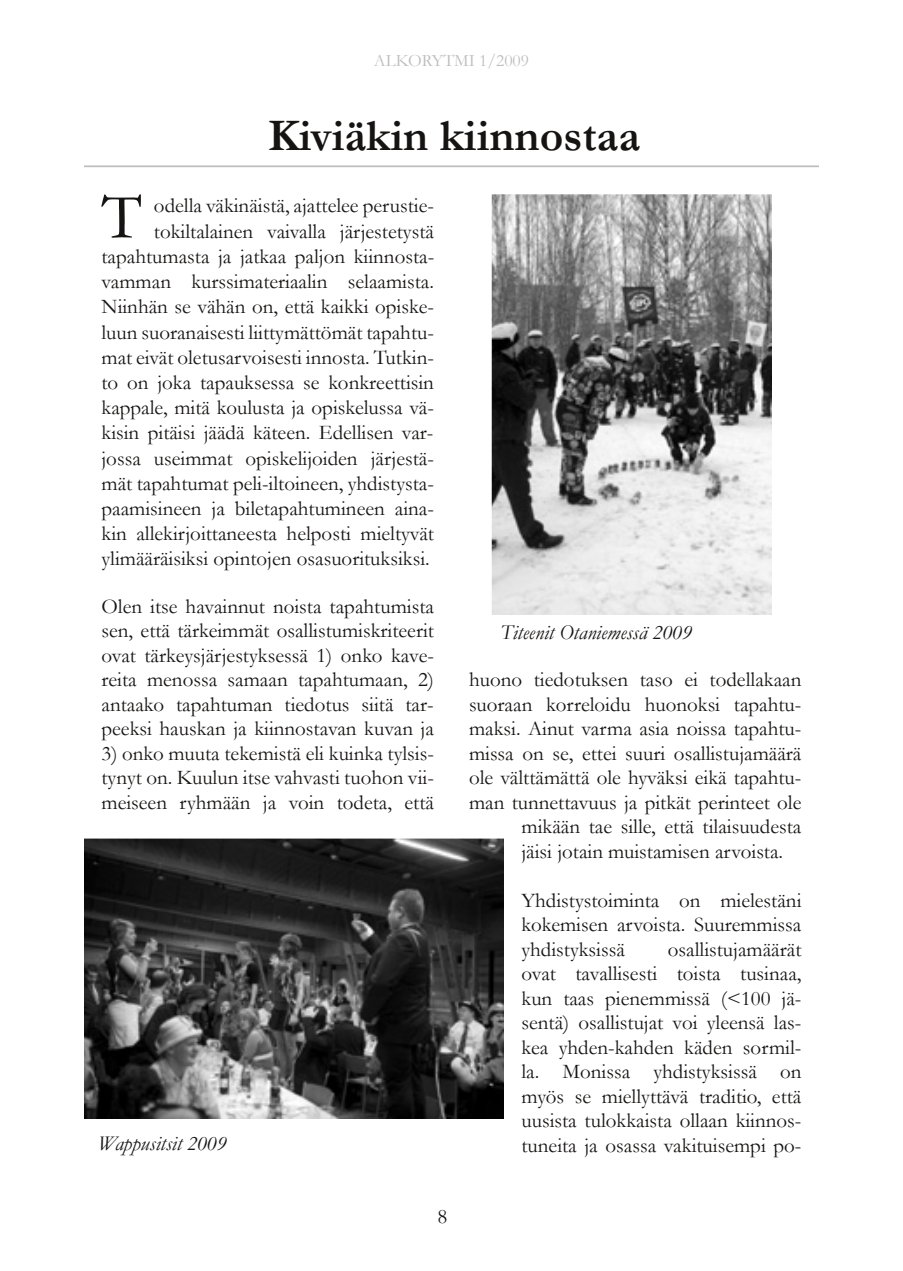
<style>
.page{position:relative;width:903px;height:1271px;background:#fff}
.page>*{position:absolute;margin:0;border:0;box-sizing:border-box;transform-origin:0 0}
.t1{font:65.45px "Garamond";color:#161413}
.t2{font:700 45.5px "Garamond";color:#161413}
.t3{font:21px/24.5px "Garamond";color:#161413;text-align:justify}
.t4{font:italic 21px "Garamond";color:#161413}
.t5{font:17.5px "Garamond";color:#bebebe}
</style>
<div class="page">
<img style="left:84px;top:838px;width:420px;height:280px">
<img style="left:492px;top:194px;width:280px;height:420px">
<hr style="left:84px;top:165px;width:735px;height:2px;background:#bebebe">
<p class="t5" style="left:374px;top:51px;width:157px">ALKORYTMI 1/2009</p>
<h2 class="t2" style="left:268px;top:111px;width:374px">Kiviäkin kiinnostaa</h2>
<h1 class="t1" style="left:102px;top:180px;width:42px">T</h1>
<p class="t3" style="left:102px;top:194px;width:334px;line-height:25.2px;text-align:right">odella väkinäistä, ajattelee perustie&shy;tokiltalainen vaivalla järjestetystä tapahtumasta ja jatkaa paljon kiinnosta&shy;vamman kurssimateriaalin selaamista.<br>Niinhän se vähän on, että kaikki opiske&shy;luun suoranaisesti liittymättömät tapahtu&shy;mat eivät oletusarvoisesti innosta. Tutkin&shy;to on joka tapauksessa se konkreettisin kappale, mitä koulusta ja opiskelussa vä&shy;kisin pitäisi jäädä käteen. Edellisen var&shy;jossa useimmat opiskelijoiden järjestä&shy;mät tapahtumat peli-iltoineen, yhdistysta&shy;paamisineen ja biletapahtumineen aina&shy;kin allekirjoittaneesta helposti mieltyvät ylimääräisiksi opintojen osasuorituksiksi.</p>
<p class="t3" style="left:102px;top:594px;width:334px">Olen itse havainnut noista tapahtumista sen, että tärkeimmät osallistumiskriteerit ovat tärkeysjärjestyksessä 1) onko kave&shy;reita menossa samaan tapahtumaan, 2) antaako tapahtuman tiedotus siitä tar&shy;peeksi hauskan ja kiinnostavan kuvan ja</p>
<p class="t3" style="left:102px;top:741px;width:334px">3) onko muuta tekemistä eli kuinka tylsis&shy;tynyt on. Kuulun itse vahvasti tuohon vii&shy;meiseen ryhmään ja voin todeta, että</p>
<p class="t4" style="left:98px;top:1131px;width:130px">Wappusitsit 2009</p>
<p class="t3" style="left:438px;top:1204px;width:11px">8</p>
<p class="t4" style="left:500px;top:620px;width:193px">Titeenit Otaniemessä 2009</p>
<p class="t3" style="left:469px;top:667px;width:334px">huono tiedotuksen taso ei todellakaan</p>
<p class="t3" style="left:469px;top:692px;width:334px">suoraan korreloidu huonoksi tapahtu-</p>
<p class="t3" style="left:469px;top:716px;width:334px">maksi. Ainut varma asia noissa tapahtu-</p>
<p class="t3" style="left:469px;top:741px;width:334px">missa on se, ettei suuri osallistujamäärä</p>
<p class="t3" style="left:469px;top:765px;width:334px">ole välttämättä ole hyväksi eikä tapahtu-</p>
<p class="t3" style="left:469px;top:790px;width:334px">man tunnettavuus ja pitkät perinteet ole</p>
<p class="t3" style="left:522px;top:814px;width:281px">mikään tae sille, että tilaisuudesta</p>
<p class="t3" style="left:522px;top:839px;width:263px">jäisi jotain muistamisen arvoista.</p>
<p class="t3" style="left:522px;top:888px;width:281px">Yhdistystoiminta on mielestäni kokemisen arvoista. Suuremmissa yhdistyksissä</p>
<p class="t3" style="left:522px;top:937px;width:281px;text-indent:146px">osallistujamäärät ovat tavallisesti toista tusinaa, kun taas pienemmissä (&lt;100 jä&shy;sentä) osallistujat voi yleensä las&shy;kea yhden-kahden käden sormil&shy;la. Monissa yhdistyksissä on myös se miellyttävä traditio, että uusista tulokkaista ollaan kiinnos&shy;tuneita ja osassa vakituisempi po-</p>
</div>
